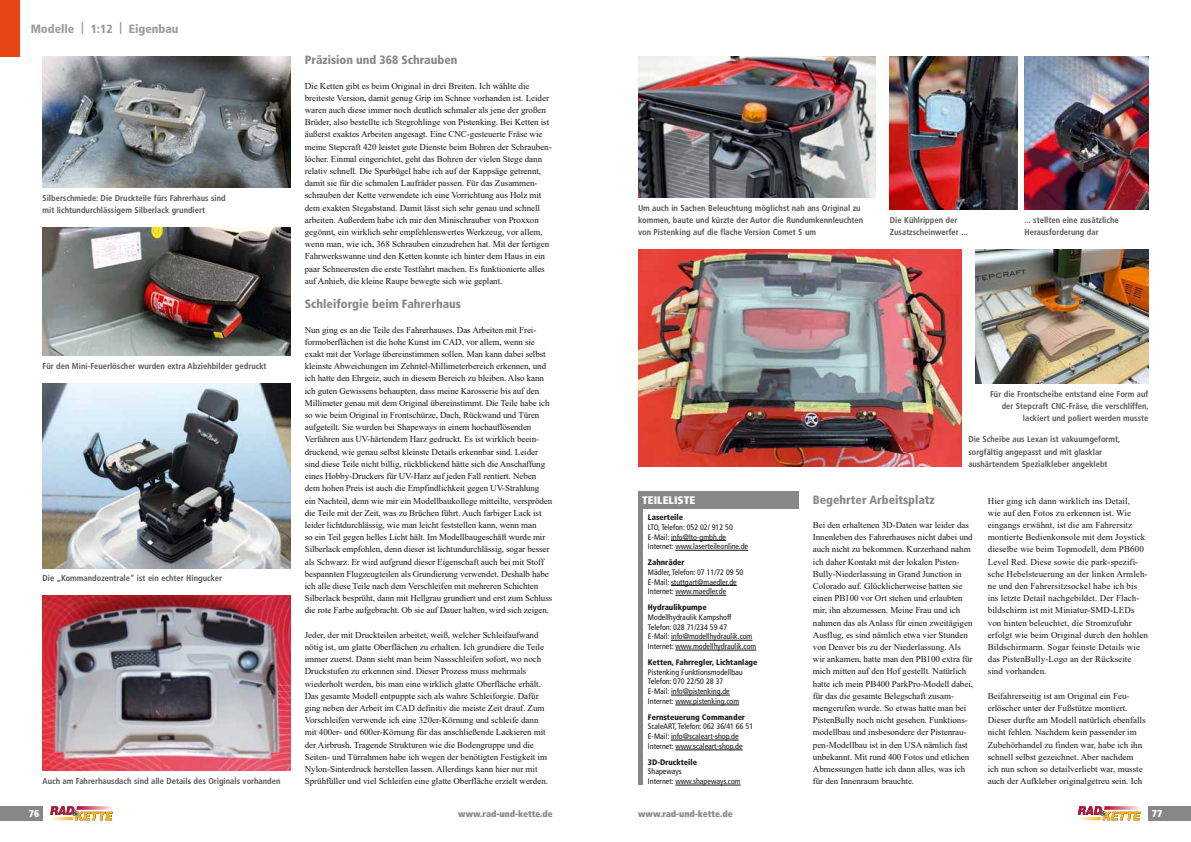
<style>
.page{position:relative;width:1191px;height:842px;background:#fff}
.page>*{position:absolute;margin:0;border:0;box-sizing:border-box;transform-origin:0 0}
.t1{font:900 condensed 12px "Frutiger";color:#868786}
.t2{font:900 condensed 12px "Frutiger";color:#9c9c9d}
.t3{font:900 condensed 11px "Frutiger";color:#fff}
.t4{font:900 condensed 10px "Frutiger";color:#fff}
.t5{font:9px/12.2px "Times New Roman";letter-spacing:-.005em;color:#181716}
.t6{font:900 condensed 9px "Frutiger";color:#868786}
.t7{font:700 condensed 8.5px/12.2px "Frutiger";color:#565655}
.t8{font:condensed 8px/9.8px "Frutiger";color:#181716}
.t9{font:900 condensed 8px "Frutiger";color:#181716}
</style>
<div class="page">
<div style="left:0;top:0;width:20px;height:57px;background:#e84413"></div>
<div style="left:0;top:806px;width:43px;height:14px;background:#868786"></div>
<svg style="left:50px;top:806px;width:63px;height:14px"></svg>
<div style="left:1148px;top:806px;width:43px;height:14px;background:#868786"></div>
<svg style="left:1077px;top:806px;width:63px;height:14px"></svg>
<hr style="left:671px;top:540px;width:55px;height:1px;background:#181716">
<hr style="left:675px;top:550px;width:73px;height:1px;background:#181716">
<hr style="left:671px;top:585px;width:66px;height:1px;background:#181716">
<hr style="left:675px;top:595px;width:51px;height:1px;background:#181716">
<hr style="left:671px;top:640px;width:81px;height:1px;background:#181716">
<hr style="left:675px;top:650px;width:81px;height:1px;background:#181716">
<hr style="left:671px;top:695px;width:59px;height:1px;background:#181716">
<hr style="left:675px;top:705px;width:64px;height:1px;background:#181716">
<hr style="left:671px;top:740px;width:67px;height:1px;background:#181716">
<hr style="left:675px;top:750px;width:67px;height:1px;background:#181716">
<hr style="left:675px;top:785px;width:65px;height:1px;background:#181716">
<hr style="left:638px;top:495px;width:4px;height:289px;background:#868786">
<div style="left:638px;top:491px;width:160px;height:17px;background:#868786"></div>
<img style="left:43px;top:57px;width:248px;height:131px">
<img style="left:43px;top:227px;width:248px;height:128px">
<img style="left:43px;top:383px;width:248px;height:185px">
<img style="left:43px;top:595px;width:248px;height:176px">
<img style="left:638px;top:57px;width:237px;height:140px">
<img style="left:890px;top:57px;width:127px;height:153px">
<img style="left:1024px;top:57px;width:124px;height:153px">
<img style="left:975px;top:250px;width:173px;height:134px">
<img style="left:638px;top:250px;width:323px;height:217px">
<h1 class="t2" style="left:31px;top:21px;width:149px">Modelle | 1:12 | Eigenbau</h1>
<p class="t7" style="left:43px;top:192px;width:185px">Silberschmiede: Die Druckteile fürs Fahrerhaus sind mit lichtundurchlässigem Silberlack grundiert</p>
<p class="t7" style="left:43px;top:359px;width:226px">Für den Mini-Feuerlöscher wurden extra Abziehbilder gedruckt</p>
<p class="t7" style="left:43px;top:572px;width:181px">Die „Kommandozentrale“ ist ein echter Hingucker</p>
<p class="t7" style="left:43px;top:775px;width:239px">Auch am Fahrerhausdach sind alle Details des Originals vorhanden</p>
<h1 class="t1" style="left:305px;top:53px;width:154px">Präzision und 368 Schrauben</h1>
<p class="t5" style="left:305px;top:79px;width:248px">Die Ketten gibt es beim Original in drei Breiten. Ich wählte die breiteste Version, damit genug Grip im Schnee vorhanden ist. Leider waren auch diese immer noch deutlich schmaler als jene der großen Brüder, also bestellte ich Stegrohlinge von Pistenking. Bei Ketten ist äußerst exaktes Arbeiten angesagt. Eine CNC-gesteuerte Fräse wie meine Stepcraft 420 leistet gute Dienste beim Bohren der Schrauben&shy;löcher. Einmal eingerichtet, geht das Bohren der vielen Stege dann relativ schnell. Die Spurbügel habe ich auf der Kappsäge getrennt, damit sie für die schmalen Laufräder passen. Für das Zusammen&shy;schrauben der Kette verwendete ich eine Vorrichtung aus Holz mit dem exakten Stegabstand. Damit lässt sich sehr genau und schnell arbeiten. Außerdem habe ich mir den Minischrauber von Proxxon gegönnt, ein wirklich sehr empfehlenswertes Werkzeug, vor allem, wenn man, wie ich, 368 Schrauben einzudrehen hat. Mit der fertigen Fahrwerkswanne und den Ketten konnte ich hinter dem Haus in ein paar Schneeresten die erste Testfahrt machen. Es funktionierte alles auf Anhieb, die kleine Raupe bewegte sich wie geplant.</p>
<h1 class="t1" style="left:305px;top:297px;width:158px">Schleiforgie beim Fahrerhaus</h1>
<p class="t5" style="left:305px;top:323px;width:249px">Nun ging es an die Teile des Fahrerhauses. Das Arbeiten mit Frei&shy;formoberflächen ist die hohe Kunst im CAD, vor allem, wenn sie exakt mit der Vorlage übereinstimmen sollen. Man kann dabei selbst kleinste Abweichungen im Zehntel-Millimeterbereich erkennen, und ich hatte den Ehrgeiz, auch in diesem Bereich zu bleiben. Also kann ich guten Gewissens behaupten, dass meine Karosserie bis auf den Millimeter genau mit dem Original übereinstimmt. Die Teile habe ich so wie beim Original in Frontschürze, Dach, Rückwand und Türen aufgeteilt. Sie wurden bei Shapeways in einem hochauflösenden Verfahren aus UV-härtendem Harz gedruckt. Es ist wirklich beein&shy;druckend, wie genau selbst kleinste Details erkennbar sind. Leider sind diese Teile nicht billig, rückblickend hätte sich die Anschaffung eines Hobby-Druckers für UV-Harz auf jeden Fall rentiert. Neben dem hohen Preis ist auch die Empfindlichkeit gegen UV-Strahlung ein Nachteil, denn wie mir ein Modellbaukollege mitteilte, verspröden die Teile mit der Zeit, was zu Brüchen führt. Auch farbiger Lack ist leider lichtdurchlässig, wie man leicht feststellen kann, wenn man<br>so ein Teil gegen helles Licht hält. Im Modellbaugeschäft wurde mir Silberlack empfohlen, denn dieser ist lichtundurchlässig, sogar besser als Schwarz. Er wird aufgrund dieser Eigenschaft auch bei mit Stoff bespannten Flugzeugteilen als Grundierung verwendet. Deshalb habe ich alle diese Teile nach dem Verschleifen mit mehreren Schichten Silberlack besprüht, dann mit Hellgrau grundiert und erst zum Schluss die rote Farbe aufgebracht. Ob sie auf Dauer halten, wird sich zeigen.</p>
<p class="t5" style="left:305px;top:628px;width:245px">Jeder, der mit Druckteilen arbeitet, weiß, welcher Schleifaufwand nötig ist, um glatte Oberflächen zu erhalten. Ich grundiere die Teile immer zuerst. Dann sieht man beim Nassschleifen sofort, wo noch Druckstufen zu erkennen sind. Dieser Prozess muss mehrmals wiederholt werden, bis man eine wirklich glatte Oberfläche erhält.<br>Das gesamte Modell entpuppte sich als wahre Schleiforgie. Dafür ging neben der Arbeit im CAD definitiv die meiste Zeit drauf. Zum Vorschleifen verwende ich eine 320er-Körnung und schleife dann mit 400er- und 600er-Körnung für das anschließende Lackieren mit der Airbrush. Tragende Strukturen wie die Bodengruppe und die Seiten- und Türrahmen habe ich wegen der benötigten Festigkeit im Nylon-Sinterdruck herstellen lassen. Allerdings kann hier nur mit Sprühfüller und viel Schleifen eine glatte Oberfläche erzielt werden.</p>
<p class="t7" style="left:638px;top:202px;width:227px">Um auch in Sachen Beleuchtung möglichst nah ans Original zu kommen, baute und kürzte der Autor die Rundumkennleuchten von Pistenking auf die flache Version Comet S um</p>
<p class="t7" style="left:890px;top:214px;width:79px">Die Kühlrippen der<br>Zusatzscheinwerfer ...</p>
<p class="t7" style="left:1024px;top:214px;width:96px">... stellten eine zusätzliche<br>Herausforderung dar</p>
<p class="t7" style="left:990px;top:388px;width:160px;text-align:right">Für die Frontscheibe entstand eine Form auf der Stepcraft CNC-Fräse, die verschliffen, lackiert und poliert werden musste</p>
<p class="t7" style="left:968px;top:433px;width:153px">Die Scheibe aus Lexan ist vakuumgeformt, sorgfältig angepasst und mit glasklar aushärtendem Spezialkleber angeklebt</p>
<p class="t3" style="left:642px;top:493px;width:55px">TEILELISTE</p>
<p class="t9" style="left:648px;top:512px;width:37px">Laserteile</p>
<p class="t8" style="left:648px;top:522px;width:102px">LTO, Telefon: 052 02/ 912 50<br>E-Mail: info@lto-gmbh.de<br>Internet: www.laserteileonline.de</p>
<p class="t9" style="left:648px;top:557px;width:38px">Zahnräder</p>
<p class="t8" style="left:648px;top:567px;width:97px">Mädler, Telefon: 07 11/72 09 50<br>E-Mail: stuttgart@maedler.de<br>Internet: www.maedler.de</p>
<p class="t9" style="left:648px;top:602px;width:60px">Hydraulikpumpe</p>
<p class="t8" style="left:648px;top:612px;width:110px">Modellhydraulik Kampshoff<br>Telefon: 028 71/234 59 47<br>E-Mail: info@modellhydraulik.com<br>Internet: www.modellhydraulik.com</p>
<p class="t9" style="left:648px;top:657px;width:111px">Ketten, Fahrregler, Lichtanlage</p>
<p class="t8" style="left:648px;top:667px;width:96px">Pistenking Funktionsmodellbau<br>Telefon: 070 22/50 28 37<br>E-Mail: info@pistenking.de<br>Internet: www.pistenking.com</p>
<p class="t9" style="left:648px;top:712px;width:99px">Fernsteuerung Commander</p>
<p class="t8" style="left:648px;top:722px;width:107px">ScaleART, Telefon: 062 36/41 66 51<br>E-Mail: info@scaleart-shop.de<br>Internet: www.scaleart-shop.de</p>
<p class="t9" style="left:648px;top:757px;width:51px">3D-Druckteile</p>
<p class="t8" style="left:648px;top:767px;width:94px">Shapeways<br>Internet: www.shapeways.com</p>
<h1 class="t1" style="left:813px;top:492px;width:123px">Begehrter Arbeitsplatz</h1>
<p class="t5" style="left:813px;top:518px;width:162px">Bei den erhaltenen 3D-Daten war leider das Innenleben des Fahrerhauses nicht dabei und auch nicht zu bekommen. Kurzerhand nahm ich daher Kontakt mit der lokalen Pisten-Bully-Niederlassung in Grand Junction in Colorado auf. Glücklicherweise hatten sie einen PB100 vor Ort stehen und erlaubten mir, ihn abzumessen. Meine Frau und ich nahmen das als Anlass für einen zweitägigen Ausflug, es sind nämlich etwa vier Stunden von Denver bis zu der Niederlassung. Als wir ankamen, hatte man den PB100 extra für mich mitten auf den Hof gestellt. Natürlich hatte ich mein PB400 ParkPro-Modell dabei, für das die gesamte Belegschaft zusam&shy;mengerufen wurde. So etwas hatte man bei PistenBully noch nicht gesehen. Funktions&shy;modellbau und insbesondere der Pistenrau&shy;pen-Modellbau ist in den USA nämlich fast unbekannt. Mit rund 400 Fotos und etlichen Abmessungen hatte ich dann alles, was ich für den Innenraum brauchte.</p>
<p class="t5" style="left:987px;top:494px;width:162px">Hier ging ich dann wirklich ins Detail,<br>wie auf den Fotos zu erkennen ist. Wie eingangs erwähnt, ist die am Fahrersitz montierte Bedienkonsole mit dem Joystick dieselbe wie beim Topmodell, dem PB600<br>Level Red. Diese sowie die park-spezifi&shy;sche Hebelsteuerung an der linken Armleh&shy;ne und den Fahrersitzsockel habe ich bis ins letzte Detail nachgebildet. Der Flach&shy;bildschirm ist mit Miniatur-SMD-LEDs von hinten beleuchtet, die Stromzufuhr erfolgt wie beim Original durch den hohlen Bildschirmarm. Sogar feinste Details wie das PistenBully-Logo an der Rückseite sind vorhanden.</p>
<p class="t5" style="left:987px;top:689px;width:159px">Beifahrerseitig ist am Original ein Feu&shy;erlöscher unter der Fußstütze montiert.<br>Dieser durfte am Modell natürlich ebenfalls nicht fehlen. Nachdem kein passender im Zubehörhandel zu finden war, habe ich ihn schnell selbst gezeichnet. Aber nachdem ich nun schon so detailverliebt war, musste auch der Aufkleber originalgetreu sein. Ich</p>
<p class="t4" style="left:29px;top:807px;width:12px">76</p>
<p class="t6" style="left:458px;top:808px;width:96px">www.rad-und-kette.de</p>
<p class="t6" style="left:638px;top:808px;width:96px">www.rad-und-kette.de</p>
<p class="t4" style="left:1152px;top:807px;width:12px">77</p>
</div>
